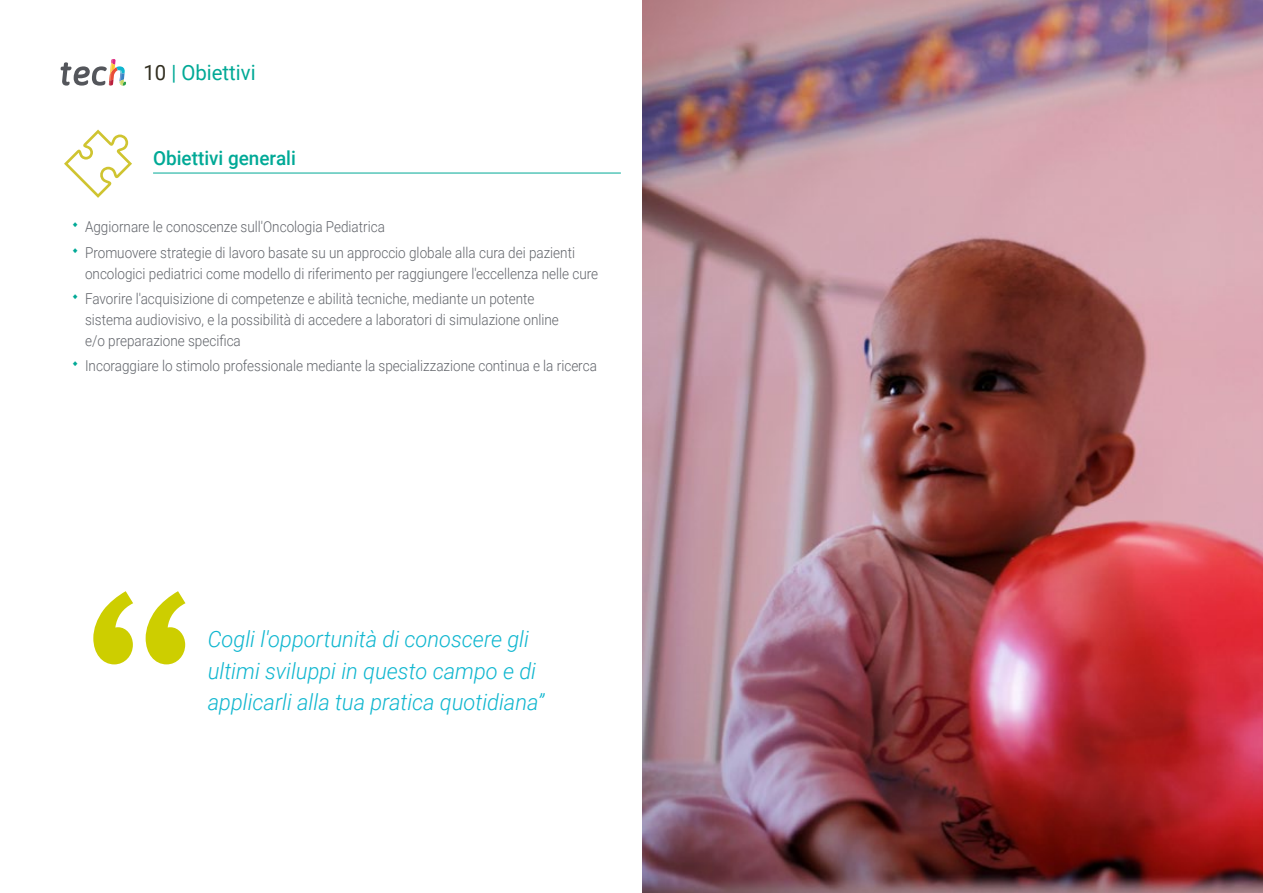
<style>
.page{position:relative;width:1263px;height:893px;background:#fff}
.page>*{position:absolute;margin:0;border:0;box-sizing:border-box;transform-origin:0 0}
.t1{font:italic 300 22.5px/31.5px "Roboto";color:#0fb6cf}
.t2{font:21px "Roboto";color:#00a996}
.t3{font:500 19.5px "Roboto";color:#00a996}
.t4{font:300 15px/25.2px "Roboto";color:#61646a;scale:.9 1}
.s1{color:#312e20}
</style>
<div class="page">
<hr style="left:153px;top:173px;width:468px;height:1px;background:#00a996">
<svg style="left:64px;top:130px;width:68px;height:68px"></svg>
<svg style="left:61px;top:59px;width:65px;height:27px"></svg>
<svg style="left:93px;top:591px;width:92px;height:73px"></svg>
<img style="left:642px;top:0;width:621px;height:893px">
<h2 class="t2" style="left:144px;top:57px;width:114px"><span class="s1">10</span> | Obiettivi</h2>
<h3 class="t3" style="left:153px;top:144px;width:144px">Obiettivi generali</h3>
<p class="t4" style="left:85px;top:214px;width:546px">Aggiornare le conoscenze sull'Oncologia Pediatrica<br>Promuovere strategie di lavoro basate su un approccio globale alla cura dei pazienti</p>
<p class="t4" style="left:85px;top:260px;width:572px">oncologici pediatrici come modello di riferimento per raggiungere l'eccellenza nelle cure<br>Favorire l'acquisizione di competenze e abilità tecniche, mediante un potente</p>
<p class="t4" style="left:85px;top:308px;width:528px;line-height:21px">sistema audiovisivo, e la possibilità di accedere a laboratori di simulazione online e/o preparazione specifica</p>
<p class="t4" style="left:85px;top:353px;width:570px">Incoraggiare lo stimolo professionale mediante la specializzazione continua e la ricerca</p>
<h1 class="t1" style="left:208px;top:622px;width:338px">Cogli l'opportunità di conoscere gli ultimi sviluppi in questo campo e di applicarli alla tua pratica quotidiana”</h1>
</div>
